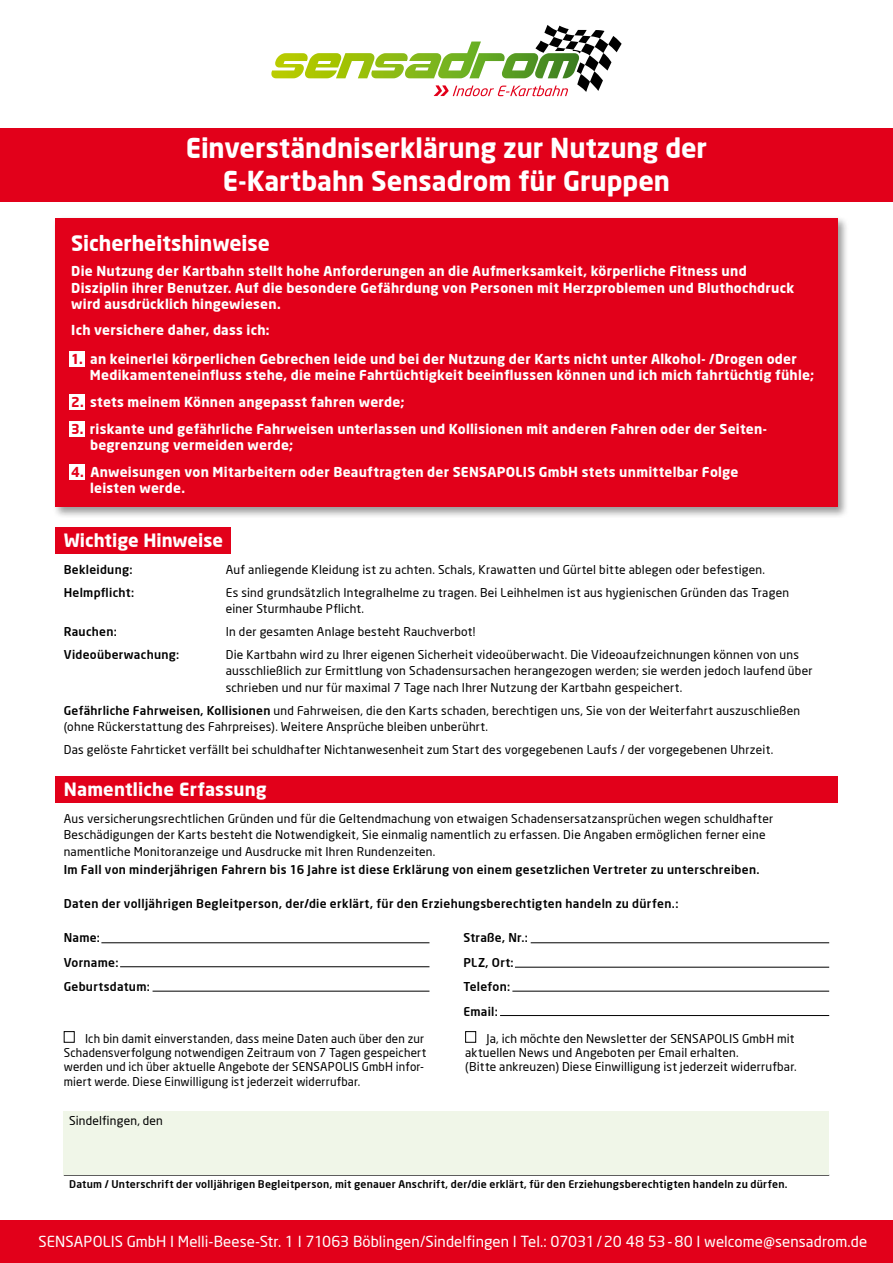
<style>
.page{position:relative;width:893px;height:1263px;background:#fff}
.page>*{position:absolute;margin:0;border:0;box-sizing:border-box;transform-origin:0 0}
.t1{font:700 27px/32.4px "Neo Sans";color:#fff;text-align:center}
.t2{font:700 21px "Neo Sans";letter-spacing:-.005em;color:#fff}
.t3{font:700 18px "Neo Sans";letter-spacing:.005em;color:#fff}
.t4{font:15px "Neo Sans";letter-spacing:.005em;color:#fff}
.t5{font:700 13.5px/16.5px "Neo Sans";letter-spacing:.02em;color:#fff}
.t6{font:12px/16.5px "Neo Sans";letter-spacing:.02em;color:#000}
.t7{font:500 12px/24.5px "Neo Sans";letter-spacing:.025em;color:#000}
.t8{font:500 10.5px "Neo Sans";letter-spacing:.025em;color:#000}
.s1{color:#e2001a}
.s2{font-weight:500}
</style>
<div class="page">
<svg style="left:305px;top:25px;width:317px;height:72px"></svg>
<div style="left:0;top:1220px;width:893px;height:43px;background:#e2001a"></div>
<hr style="left:64px;top:1175px;width:765px;height:1px;background:#000">
<div style="left:64px;top:1111px;width:765px;height:64px;background:#f0f6e8"></div>
<div style="left:0;top:128px;width:893px;height:73px;background:#e2001a"></div>
<div style="left:55px;top:527px;width:176px;height:27px;background:#e2001a"></div>
<div style="left:55px;top:776px;width:783px;height:27px;background:#e2001a"></div>
<div style="left:465px;top:1031px;width:11px;height:12px;border:1px solid #000"></div>
<div style="left:64px;top:1031px;width:11px;height:12px;border:1px solid #000"></div>
<hr style="left:101px;top:942px;width:328px;height:1px;background:#000">
<hr style="left:531px;top:942px;width:298px;height:1px;background:#000">
<hr style="left:120px;top:966px;width:309px;height:1px;background:#000">
<hr style="left:515px;top:967px;width:314px;height:1px;background:#000">
<hr style="left:153px;top:991px;width:276px;height:1px;background:#000">
<hr style="left:512px;top:991px;width:317px;height:1px;background:#000">
<hr style="left:500px;top:1015px;width:329px;height:1px;background:#000">
<div style="left:52px;top:215px;width:797px;height:303px;background:#000;opacity:.4"></div>
<div style="left:55px;top:218px;width:783px;height:289px;background:#e2001a"></div>
<div style="left:69px;top:351px;width:16px;height:16px;background:#fff"></div>
<div style="left:69px;top:394px;width:16px;height:16px;background:#fff"></div>
<div style="left:69px;top:421px;width:16px;height:16px;background:#fff"></div>
<div style="left:69px;top:464px;width:16px;height:16px;background:#fff"></div>
<h1 class="t1" style="left:186px;top:131px;width:523px">Einverständniserklärung zur Nutzung der<br>E-Kartbahn Sensadrom für Gruppen</h1>
<h2 class="t2" style="left:71px;top:230px;width:200px">Sicherheitshinweise</h2>
<p class="t5" style="left:71px;top:263px;width:725px">Die Nutzung der Kartbahn stellt hohe Anforderungen an die Aufmerksamkeit, körperliche Fitness und<br>Disziplin ihrer Benutzer. Auf die besondere Gefährdung von Personen mit Herzproblemen und Bluthochdruck wird ausdrücklich hingewiesen.</p>
<p class="t5" style="left:71px;top:321px;width:200px">Ich versichere daher, dass ich:</p>
<p class="t5" style="left:90px;top:350px;width:726px;text-indent:-19px"><span class="s1">1.</span> an keinerlei körperlichen Gebrechen leide und bei der Nutzung der Karts nicht unter Alkohol- /Drogen oder<br>Medikamenteneinfluss stehe, die meine Fahrtüchtigkeit beeinflussen können und ich mich fahrtüchtig fühle;</p>
<p class="t5" style="left:71px;top:393px;width:335px"><span class="s1">2.</span> stets meinem Können angepasst fahren werde;</p>
<p class="t5" style="left:90px;top:420px;width:678px;text-indent:-19px"><span class="s1">3.</span> riskante und gefährliche Fahrweisen unterlassen und Kollisionen mit anderen Fahren oder der Seiten&shy;begrenzung vermeiden werde;</p>
<p class="t5" style="left:90px;top:463px;width:650px;text-indent:-19px"><span class="s1">4.</span> Anweisungen von Mitarbeitern oder Beauftragten der SENSAPOLIS GmbH stets unmittelbar Folge leisten werde.</p>
<h3 class="t3" style="left:64px;top:529px;width:161px">Wichtige Hinweise</h3>
<p class="t7" style="left:64px;top:557px;width:70px">Bekleidung:</p>
<p class="t6" style="left:226px;top:561px;width:541px">Auf anliegende Kleidung ist zu achten. Schals, Krawatten und Gürtel bitte ablegen oder befestigen.</p>
<p class="t7" style="left:64px;top:580px;width:72px">Helmpflicht:</p>
<p class="t6" style="left:226px;top:584px;width:565px">Es sind grundsätzlich Integralhelme zu tragen. Bei Leihhelmen ist aus hygienischen Gründen das Tragen einer Sturmhaube Pflicht.</p>
<p class="t7" style="left:64px;top:619px;width:55px">Rauchen:</p>
<p class="t6" style="left:226px;top:623px;width:251px">In der gesamten Anlage besteht Rauchverbot!</p>
<p class="t7" style="left:64px;top:642px;width:117px">Videoüberwachung:</p>
<p class="t6" style="left:226px;top:646px;width:588px">Die Kartbahn wird zu Ihrer eigenen Sicherheit videoüberwacht. Die Videoaufzeichnungen können von uns ausschließlich zur Ermittlung von Schadensursachen herangezogen werden; sie werden jedoch laufend über schrieben und nur für maximal 7 Tage nach Ihrer Nutzung der Kartbahn gespeichert.</p>
<p class="t6" style="left:64px;top:702px;width:738px"><span class="s2">Gefährliche Fahrweisen, Kollisionen</span> und Fahrweisen, die den Karts schaden, berechtigen uns, Sie von der Weiterfahrt auszuschließen (ohne Rückerstattung des Fahrpreises). Weitere Ansprüche bleiben unberührt.</p>
<p class="t6" style="left:64px;top:741px;width:711px">Das gelöste Fahrticket verfällt bei schuldhafter Nichtanwesenheit zum Start des vorgegebenen Laufs / der vorgegebenen Uhrzeit.</p>
<h3 class="t3" style="left:64px;top:778px;width:204px">Namentliche Erfassung</h3>
<p class="t6" style="left:64px;top:810px;width:711px">Aus versicherungsrechtlichen Gründen und für die Geltendmachung von etwaigen Schadensersatzansprüchen wegen schuldhafter<br>Beschädigungen der Karts besteht die Notwendigkeit, Sie einmalig namentlich zu erfassen. Die Angaben ermöglichen ferner eine namentliche Monitoranzeige und Ausdrucke mit Ihren Rundenzeiten.</p>
<p class="t7" style="left:64px;top:857px;width:697px">Im Fall von minderjährigen Fahrern bis 16 Jahre ist diese Erklärung von einem gesetzlichen Vertreter zu unterschreiben.</p>
<p class="t7" style="left:64px;top:891px;width:616px">Daten der volljährigen Begleitperson, der/die erklärt, für den Erziehungsberechtigten handeln zu dürfen.:</p>
<p class="t7" style="left:64px;top:925px;width:88px">Name:<br>Vorname:<br>Geburtsdatum:</p>
<p class="t7" style="left:463px;top:925px;width:66px">Straße, Nr.:<br>PLZ, Ort:<br>Telefon:<br>Email:</p>
<p class="t6" style="left:465px;top:1031px;width:333px;line-height:14.4px;text-indent:21px">Ja, ich möchte den Newsletter der SENSAPOLIS GmbH mit aktuellen News und Angeboten per Email erhalten.<br>(Bitte ankreuzen) Diese Einwilligung ist jederzeit widerrufbar.</p>
<p class="t6" style="left:64px;top:1031px;width:364px;line-height:14.4px;text-indent:21px">Ich bin damit einverstanden, dass meine Daten auch über den zur Schadensverfolgung notwendigen Zeitraum von 7 Tagen gespeichert werden und ich über aktuelle Angebote der SENSAPOLIS GmbH infor&shy;miert werde. Diese Einwilligung ist jederzeit widerrufbar.</p>
<p class="t6" style="left:69px;top:1112px;width:95px">Sindelfingen, den</p>
<p class="t8" style="left:69px;top:1178px;width:720px">Datum / Unterschrift der volljährigen Begleitperson, mit genauer Anschrift, der/die erklärt, für den Erziehungsberechtigten handeln zu dürfen.</p>
<p class="t4" style="left:38px;top:1232px;width:830px">SENSAPOLIS GmbH I Melli-Beese-Str. 1 I 71063 Böblingen/Sindelfingen I Tel.: 07031/20 48 53-80 I welcome@sensadrom.de</p>
</div>
